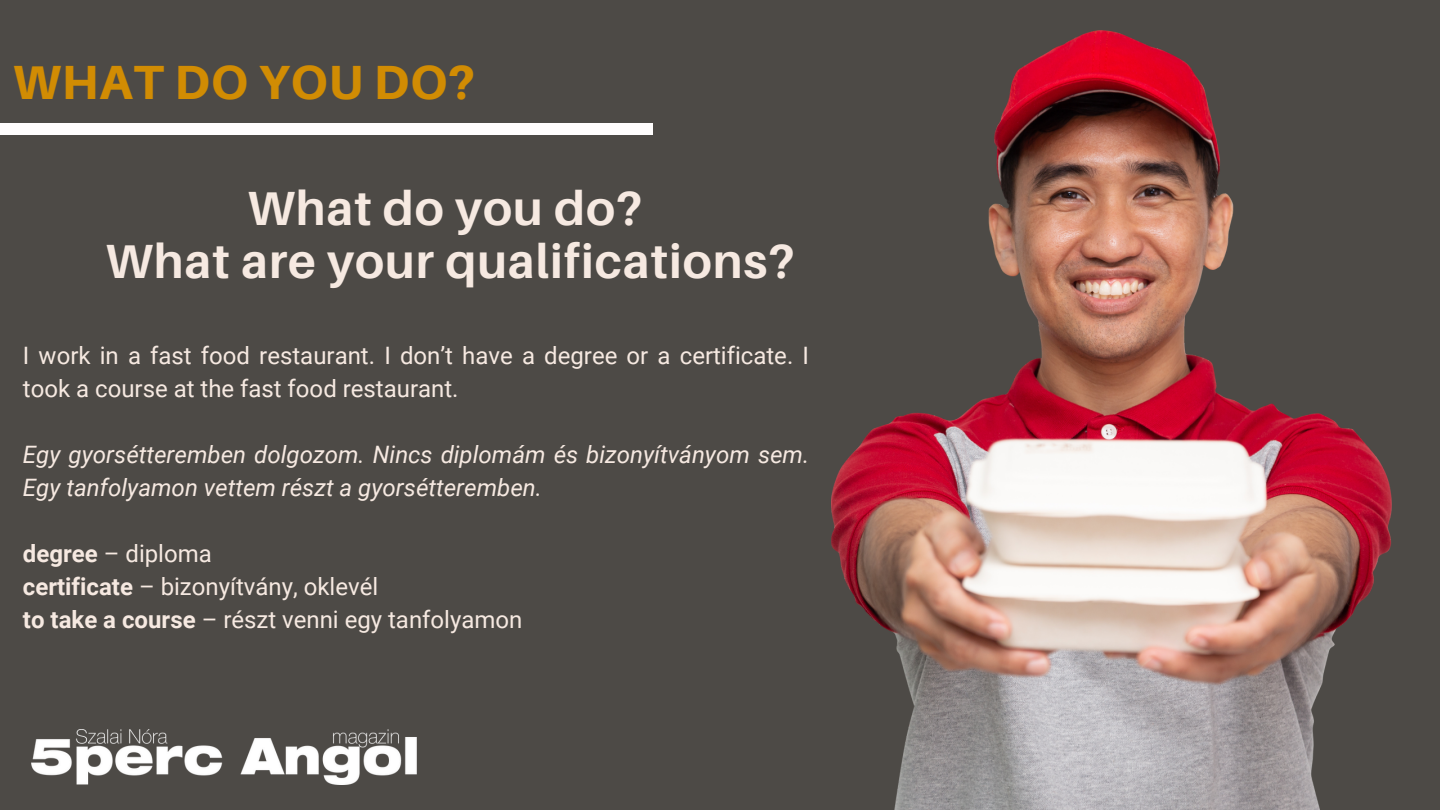
<style>
.page{position:relative;width:1440px;height:810px;background:#4d4a46}
.page>*{position:absolute;margin:0;border:0;box-sizing:border-box;transform-origin:0 0}
.t1{font:700 48px/53.2px "Aileron";letter-spacing:.02em;color:#f6e9e1;text-align:center}
.t2{font:800 48px "Aileron";letter-spacing:.02em;color:#d18c03}
.t3{font:24px/33px "Roboto";color:#f6e9e1}
.t4{font:italic 24px/33px "Roboto";color:#f6e9e1}
.s1{font-weight:700}
</style>
<div class="page">
<div style="left:0;top:123px;width:652px;height:11px;background:#fffdfd"></div>
<img style="left:31px;top:729px;width:385px;height:55px">
<img style="left:831px;top:30px;width:561px;height:780px">
<h1 class="t2" style="left:13px;top:52px;width:464px">WHAT DO YOU DO?</h1>
<h1 class="t1" style="left:105px;top:181px;width:691px">What do you do?<br>What are your qualifications?</h1>
<p class="t3" style="left:23px;top:340px;width:788px">I work in a fast food restaurant. I don’t have a degree or a certificate. I took a course at the fast food restaurant.</p>
<p class="t4" style="left:23px;top:439px;width:788px">Egy gyorsétteremben dolgozom. Nincs diplomám és bizonyítványom sem.<br>Egy tanfolyamon vettem részt a gyorsétteremben.</p>
<p class="t3" style="left:23px;top:538px;width:501px"><span class="s1">degree</span> – diploma<br><span class="s1">certificate</span> – bizonyítvány, oklevél<br><span class="s1">to take a course</span> – részt venni egy tanfolyamon</p>
</div>
